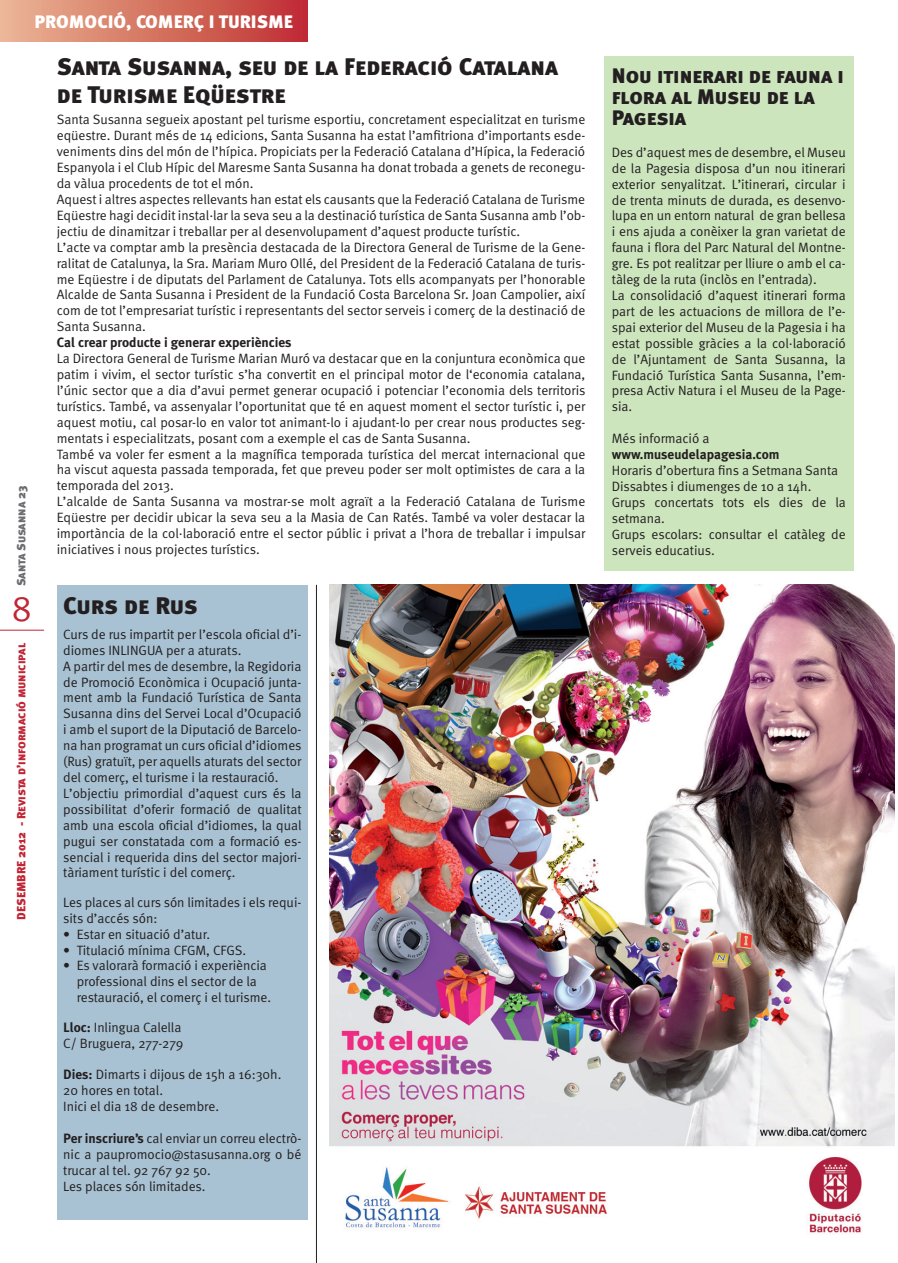
<style>
.page{position:relative;width:898px;height:1263px;background:#fff}
.page>*{position:absolute;margin:0;border:0;box-sizing:border-box;transform-origin:0 0}
.t1{font:36px "Meta Plus Normal Caps";color:#c02636}
.t2{font:24px/28.5px "Meta Black Caps";letter-spacing:-.005em;color:#231f20}
.t3{font:21px/21px "Meta Black Caps";letter-spacing:-.005em;color:#231f20}
.t4{font:18px "Meta Black Caps";color:#fff}
.t5{font:13.5px/15.9px "Meta Normal";color:#231f20}
.t6{font:700 13.5px "Meta Plus";color:#231f20}
.t7{font:12px "Meta Black Caps";color:#c02636}
.t8{font:12px "Meta Black Caps";letter-spacing:-.015em;color:#6c6d70}
.s1{font-family:"Meta Plus";font-weight:700}
</style>
<div class="page">
<div style="left:604px;top:56px;width:249px;height:515px;background:#cce5bd"></div>
<img style="left:329px;top:585px;width:565px;height:648px">
<div style="left:57px;top:585px;width:251px;height:634px;background:#a8c2d3"></div>
<div style="left:0;top:0;width:308px;height:41px;background:linear-gradient(to right,#ebb895,#bf2e30)"></div>
<hr style="left:0;top:630px;width:44px;height:1px;background:#c02636">
<hr style="left:316px;top:585px;width:1px;height:678px;background:#231f20">
<h3 class="t4" style="left:35px;top:10px;width:260px">PROMOCIÓ, COMERÇ I TURISME</h3>
<p class="t8" style="left:14px;top:586px;width:102px;rotate:-90deg">Santa Susanna 23</p>
<h1 class="t1" style="left:12px;top:587px;width:21px">8</h1>
<p class="t7" style="left:14px;top:919px;width:278px;rotate:-90deg">DESEMBRE 2012 - Revista d’informació municipal</p>
<h2 class="t2" style="left:57px;top:52px;width:503px">Santa Susanna, seu de la Federació Catalana de Turisme Eqüestre</h2>
<p class="t5" style="left:57px;top:112px;width:530px">Santa Susanna segueix apostant pel turisme esportiu, concretament especialitzat en turisme eqüestre. Durant més de 14 edicions, Santa Susanna ha estat l’amfitriona d’importants esde&shy;veniments dins del món de l’hípica. Propiciats per la Federació Catalana d’Hípica, la Federació Espanyola i el Club Hípic del Maresme Santa Susanna ha donat trobada a genets de reconegu&shy;da vàlua procedents de tot el món.<br>Aquest i altres aspectes rellevants han estat els causants que la Federació Catalana de Turisme Eqüestre hagi decidit instal·lar la seva seu a la destinació turística de Santa Susanna amb l’ob&shy;jectiu de dinamitzar i treballar per al desenvolupament d’aquest producte turístic.<br>L’acte va comptar amb la presència destacada de la Directora General de Turisme de la Gene&shy;ralitat de Catalunya, la Sra. Mariam Muro Ollé, del President de la Federació Catalana de turis&shy;me Eqüestre i de diputats del Parlament de Catalunya. Tots ells acompanyats per l’honorable Alcalde de Santa Susanna i President de la Fundació Costa Barcelona Sr. Joan Campolier, així com de tot l’empresariat turístic i representants del sector serveis i comerç de la destinació de Santa Susanna.</p>
<p class="t6" style="left:57px;top:335px;width:236px">Cal crear producte i generar experiències</p>
<p class="t5" style="left:57px;top:350px;width:530px">La Directora General de Turisme Marian Muró va destacar que en la conjuntura econòmica que patim i vivim, el sector turístic s’ha convertit en el principal motor de l‘economia catalana, l’únic sector que a dia d’avui permet generar ocupació i potenciar l’economia dels territoris turístics. També, va assenyalar l’oportunitat que té en aquest moment el sector turístic i, per aquest motiu, cal posar-lo en valor tot animant-lo i ajudant-lo per crear nous productes seg&shy;mentats i especialitzats, posant com a exemple el cas de Santa Susanna.<br>També va voler fer esment a la magnífica temporada turística del mercat internacional que ha viscut aquesta passada temporada, fet que preveu poder ser molt optimistes de cara a la temporada del 2013.<br>L’alcalde de Santa Susanna va mostrar-se molt agraït a la Federació Catalana de Turisme Eqüestre per decidir ubicar la seva seu a la Masia de Can Ratés. També va voler destacar la importància de la col·laboració entre el sector públic i privat a l’hora de treballar i impulsar iniciatives i nous projectes turístics.</p>
<h2 class="t2" style="left:63px;top:591px;width:136px">Curs de Rus</h2>
<p class="t5" style="left:63px;top:626px;width:240px">Curs de rus impartit per l’escola oficial d’i&shy;diomes INLINGUA per a aturats.<br>A partir del mes de desembre, la Regidoria de Promoció Econòmica i Ocupació junta&shy;ment amb la Fundació Turística de Santa Susanna dins del Servei Local d’Ocupació i amb el suport de la Diputació de Barcelo&shy;na han programat un curs oficial d’idiomes (Rus) gratuït, per aquells aturats del sector del comerç, el turisme i la restauració.<br>L’objectiu primordial d’aquest curs és la possibilitat d’oferir formació de qualitat amb una escola oficial d’idiomes, la qual pugui ser constatada com a formació es&shy;sencial i requerida dins del sector majori&shy;tàriament turístic i del comerç.</p>
<p class="t5" style="left:63px;top:894px;width:240px">Les places al curs són limitades i els requi&shy;sits d’accés són:</p>
<p class="t5" style="left:63px;top:926px;width:149px">• Estar en situació d’atur.</p>
<p class="t5" style="left:63px;top:941px;width:185px">• Titulació mínima CFGM, CFGS.</p>
<p class="t5" style="left:77px;top:957px;width:196px;text-indent:-14px">• Es valorarà formació i experiència professional dins el sector de la restauració, el comerç i el turisme.</p>
<p class="t5" style="left:63px;top:1019px;width:122px"><span class="s1">Lloc:</span> Inlingua Calella<br>C/ Bruguera, 277-279</p>
<p class="t5" style="left:63px;top:1066px;width:220px"><span class="s1">Dies:</span> Dimarts i dijous de 15h a 16:30h.<br>20 hores en total.<br>Inici el dia 18 de desembre.</p>
<p class="t5" style="left:63px;top:1130px;width:240px"><span class="s1">Per inscriure’s</span> cal enviar un correu electrò&shy;nic a paupromocio@stasusanna.org o bé trucar al tel. 92 767 92 50.<br>Les places són limitades.</p>
<h3 class="t3" style="left:612px;top:65px;width:234px">Nou itinerari de fauna i flora al Museu de la<br>Pagesia</h3>
<p class="t5" style="left:612px;top:144px;width:235px">Des d’aquest mes de desembre, el Museu de la Pagesia disposa d’un nou itinerari exterior senyalitzat. L’itinerari, circular i de trenta minuts de durada, es desenvo&shy;lupa en un entorn natural de gran bellesa i ens ajuda a conèixer la gran varietat de fauna i flora del Parc Natural del Montne&shy;gre. Es pot realitzar per lliure o amb el ca&shy;tàleg de la ruta (inclòs en l’entrada).<br>La consolidació d’aquest itinerari forma part de les actuacions de millora de l’e&shy;spai exterior del Museu de la Pagesia i ha estat possible gràcies a la col·laboració de l’Ajuntament de Santa Susanna, la Fundació Turística Santa Susanna, l’em&shy;presa Activ Natura i el Museu de la Page&shy;sia.</p>
<p class="t5" style="left:612px;top:430px;width:99px">Més informació a</p>
<p class="t6" style="left:612px;top:446px;width:169px">www.museudelapagesia.com</p>
<p class="t5" style="left:612px;top:462px;width:235px">Horaris d’obertura fins a Setmana Santa<br>Dissabtes i diumenges de 10 a 14h.<br>Grups concertats tots els dies de la setmana.<br>Grups escolars: consultar el catàleg de serveis educatius.</p>
</div>
